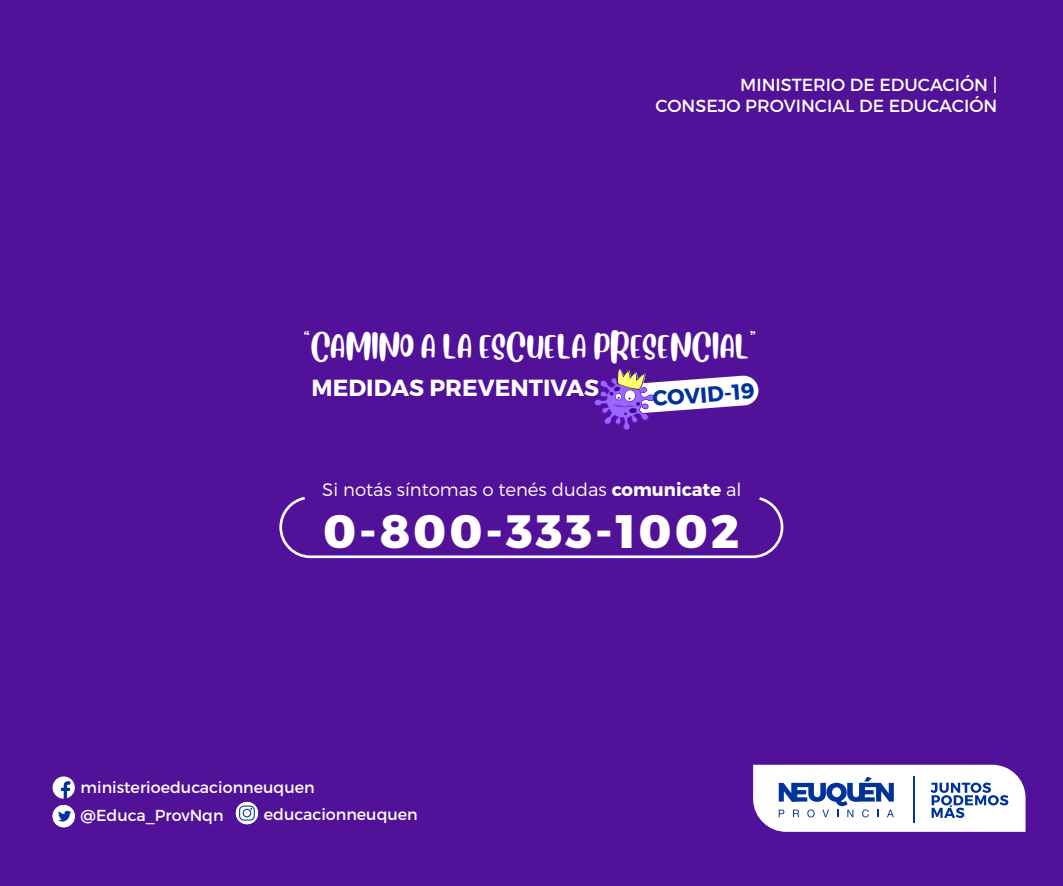
<style>
.page{position:relative;width:1063px;height:886px;background:#521199}
.page>*{position:absolute;margin:0;border:0;box-sizing:border-box;transform-origin:0 0}
.t1{font:800 46.88px "Montserrat";letter-spacing:.065em;color:#fff}
.t2{font:25.62px "Blueberry";color:#fff}
.t3{font:700 23.25px "Montserrat";color:#fff}
.t4{font:700 21.75px "Montserrat";color:#039}
.t5{font:300 18.12px "Montserrat";color:#fff}
.t6{font:17.5px/21px "Montserrat";color:#fff;text-align:right}
.t7{font:15.88px/27.2px "Montserrat";color:#fff}
.s1{font-weight:700}
</style>
<div class="page">
<svg style="left:753px;top:765px;width:273px;height:67px"></svg>
<svg style="left:53px;top:776px;width:22px;height:23px"></svg>
<div style="left:236px;top:802px;width:22px;height:22px;background:#fff;border-radius:50%"></div>
<svg style="left:239px;top:805px;width:16px;height:15px"></svg>
<div style="left:53px;top:805px;width:22px;height:22px;background:#fff;border-radius:50%"></div>
<svg style="left:58px;top:811px;width:14px;height:10px"></svg>
<svg style="left:594px;top:364px;width:165px;height:66px"></svg>
<svg style="left:279px;top:497px;width:505px;height:62px"></svg>
<p class="t6" style="left:656px;top:74px;width:343px">MINISTERIO DE EDUCACIÓN |<br>CONSEJO PROVINCIAL DE EDUCACIÓN</p>
<h2 class="t2" style="left:304px;top:330px;width:454px">“CAMINO A LA ESCUELA PRESENCIAL”</h2>
<h3 class="t3" style="left:312px;top:373px;width:289px">MEDIDAS PREVENTIVAS</h3>
<h3 class="t4" style="left:652px;top:385px;width:104px;rotate:-4deg">COVID-19</h3>
<p class="t5" style="left:322px;top:478px;width:421px">Si notás síntomas o tenés dudas <span class="s1">comunicate</span> al</p>
<h1 class="t1" style="left:323px;top:502px;width:418px">0-800-333-1002</h1>
<p class="t7" style="left:81px;top:774px;width:236px">ministerioeducacionneuquen @Educa_ProvNqn</p>
<p class="t7" style="left:264px;top:801px;width:156px">educacionneuquen</p>
</div>
